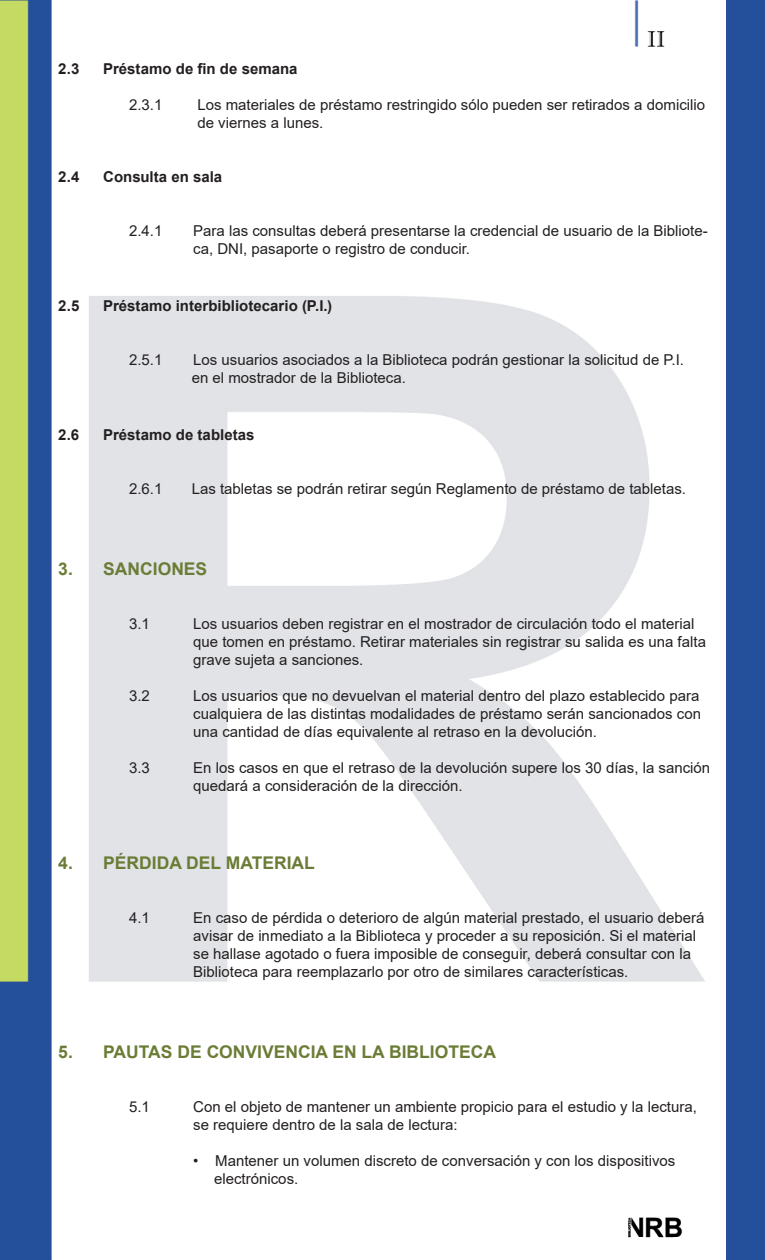
<style>
.page{position:relative;width:765px;height:1260px;background:#fff}
.page>*{position:absolute;margin:0;border:0;box-sizing:border-box;transform-origin:0 0}
.t1{font:700 17.5px "Arial";color:#6b7c36}
.t2{font:15px/18px "Arial";color:#231f20}
.t3{font:700 15px "Arial";color:#231f20}
</style>
<div class="page">
<img style="left:0;top:0;width:765px;height:1260px">
<p class="t3" style="left:58px;top:58px;width:23px">2.3</p>
<p class="t3" style="left:103px;top:58px;width:196px">Préstamo de fin de semana</p>
<p class="t2" style="left:129px;top:95px;width:35px">2.3.1</p>
<p class="t2" style="left:197px;top:95px;width:509px">Los materiales de préstamo restringido sólo pueden ser retirados a domicilio de viernes a lunes.</p>
<p class="t3" style="left:58px;top:166px;width:23px">2.4</p>
<p class="t3" style="left:103px;top:166px;width:120px">Consulta en sala</p>
<p class="t2" style="left:129px;top:221px;width:35px">2.4.1</p>
<p class="t2" style="left:193px;top:221px;width:516px">Para las consultas deberá presentarse la credencial de usuario de la Bibliote&shy;ca, DNI, pasaporte o registro de conducir.</p>
<p class="t3" style="left:58px;top:295px;width:23px">2.5</p>
<p class="t3" style="left:103px;top:295px;width:231px">Préstamo interbibliotecario (P.I.)</p>
<p class="t2" style="left:129px;top:350px;width:35px">2.5.1</p>
<p class="t2" style="left:192px;top:350px;width:494px">Los usuarios asociados a la Biblioteca podrán gestionar la solicitud de P.I. en el mostrador de la Biblioteca.</p>
<p class="t3" style="left:58px;top:424px;width:22px">2.6</p>
<p class="t3" style="left:103px;top:424px;width:153px">Préstamo de tabletas</p>
<p class="t2" style="left:129px;top:479px;width:35px">2.6.1</p>
<p class="t2" style="left:192px;top:479px;width:496px">Las tabletas se podrán retirar según Reglamento de préstamo de tabletas.</p>
<p class="t1" style="left:58px;top:556px;width:151px">3. SANCIONES</p>
<p class="t2" style="left:129px;top:614px;width:22px">3.1</p>
<p class="t2" style="left:193px;top:614px;width:514px">Los usuarios deben registrar en el mostrador de circulación todo el material que tomen en préstamo. Retirar materiales sin registrar su salida es una falta grave sujeta a sanciones.</p>
<p class="t2" style="left:129px;top:686px;width:22px">3.2</p>
<p class="t2" style="left:193px;top:686px;width:509px;text-align:justify">Los usuarios que no devuelvan el material dentro del plazo establecido para cualquiera de las distintas modalidades de préstamo serán sancionados con una cantidad de días equivalente al retraso en la devolución.</p>
<p class="t2" style="left:129px;top:758px;width:22px">3.3</p>
<p class="t2" style="left:193px;top:758px;width:518px">En los casos en que el retraso de la devolución supere los 30 días, la sanción quedará a consideración de la dirección.</p>
<p class="t1" style="left:58px;top:850px;width:258px">4. PÉRDIDA DEL MATERIAL</p>
<p class="t2" style="left:129px;top:908px;width:22px">4.1</p>
<p class="t2" style="left:193px;top:908px;width:513px">En caso de pérdida o deterioro de algún material prestado, el usuario deberá avisar de inmediato a la Biblioteca y proceder a su reposición. Si el material se hallase agotado o fuera imposible de conseguir, deberá consultar con la Biblioteca para reemplazarlo por otro de similares características.</p>
<p class="t1" style="left:58px;top:1039px;width:439px">5. PAUTAS DE CONVIVENCIA EN LA BIBLIOTECA</p>
<p class="t2" style="left:129px;top:1097px;width:22px">5.1</p>
<p class="t2" style="left:193px;top:1097px;width:505px">Con el objeto de mantener un ambiente propicio para el estudio y la lectura, se requiere dentro de la sala de lectura:</p>
<p class="t2" style="left:214px;top:1151px;width:463px;text-indent:-21px">• Mantener un volumen discreto de conversación y con los dispositivos electrónicos.</p>
</div>
